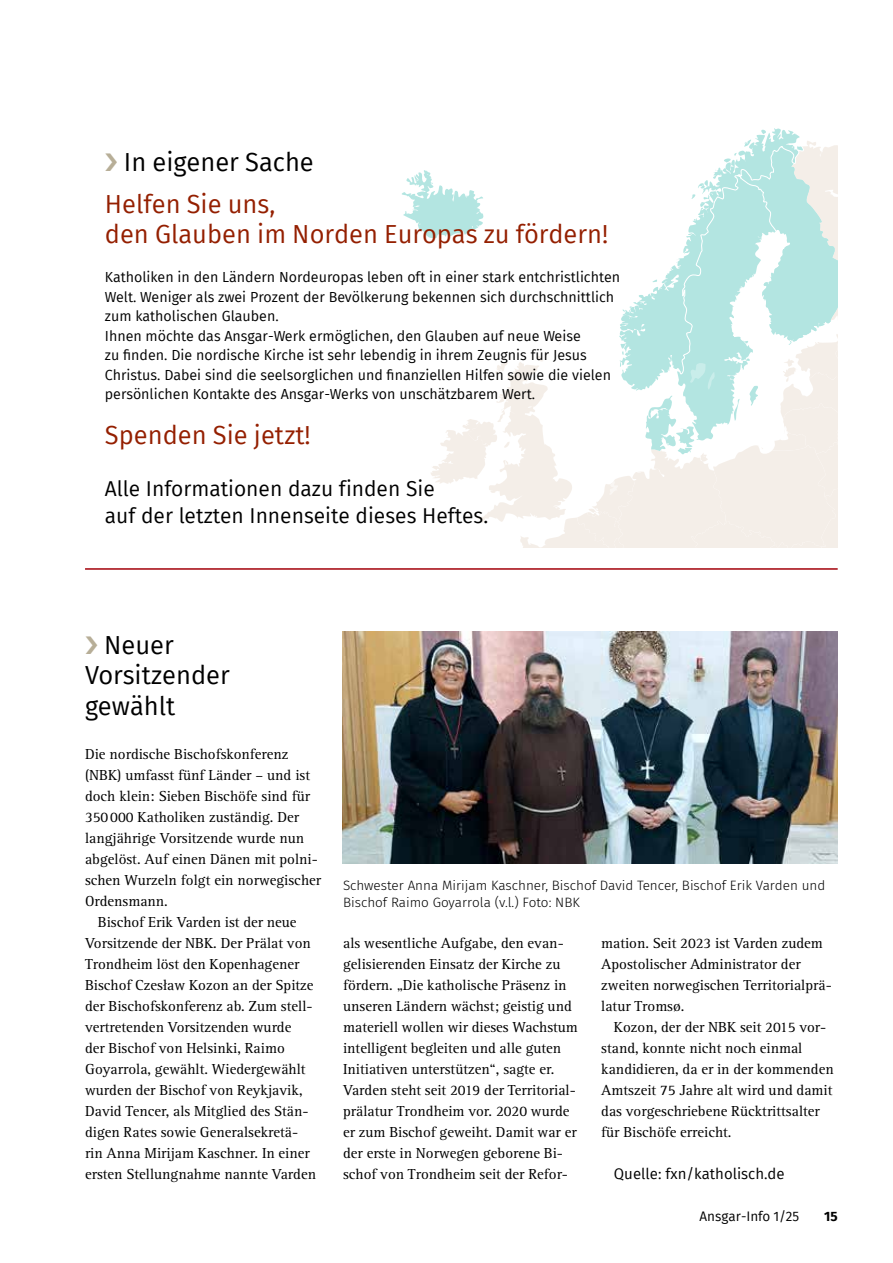
<style>
.page{position:relative;width:893px;height:1263px;background:#fff}
.page>*{position:absolute;margin:0;border:0;box-sizing:border-box;transform-origin:0 0}
.t1{font:25.5px/30.6px "Fira Sans";color:#941f00}
.t2{font:25.5px/30.6px "Fira Sans";color:#000}
.t3{font:21px/27px "Fira Sans";color:#000}
.t4{font:15px/21px "Rotis Serif Std";color:#000}
.t5{font:15px "Fira Sans";color:#000}
.t6{font:14.25px/19.5px "Fira Sans";color:#000}
.t7{font:300 13.5px/16.2px "Fira Sans";color:#000}
.t8{font:13.5px "Fira Sans";color:#000}
.t9{font:700 13.5px "Fira Sans";color:#000}
</style>
<div class="page">
<svg style="left:402px;top:128px;width:436px;height:420px"></svg>
<hr style="left:85px;top:568px;width:753px;height:2px;background:#a30009">
<img style="left:343px;top:632px;width:495px;height:232px">
<h1 class="t2" style="left:124px;top:146px;width:191px">In eigener Sache</h1>
<h1 class="t1" style="left:105px;top:188px;width:505px">Helfen Sie uns,<br>den Glauben im Norden Europas zu fördern!</h1>
<p class="t6" style="left:105px;top:267px;width:517px">Katholiken in den Ländern Nordeuropas leben oft in einer stark entchristlichten Welt. Weniger als zwei Prozent der Bevölkerung bekennen sich durchschnittlich zum katholischen Glauben.<br>Ihnen möchte das Ansgar-Werk ermöglichen, den Glauben auf neue Weise<br>zu finden. Die nordische Kirche ist sehr lebendig in ihrem Zeugnis für Jesus Christus. Dabei sind die seelsorglichen und finanziellen Hilfen sowie die vielen persönlichen Kontakte des Ansgar-Werks von unschätzbarem Wert.</p>
<h1 class="t1" style="left:105px;top:419px;width:207px">Spenden Sie jetzt!</h1>
<h2 class="t3" style="left:105px;top:474px;width:385px">Alle Informationen dazu finden Sie<br>auf der letzten Innenseite dieses Heftes.</h2>
<h1 class="t2" style="left:85px;top:629px;width:146px;text-indent:19px">Neuer<br>Vorsitzender gewählt</h1>
<p class="t4" style="left:85px;top:744px;width:205px">Die nordische Bischofskonferenz</p>
<p class="t4" style="left:85px;top:765px;width:227px">(NBK) umfasst fünf Länder – und ist</p>
<p class="t4" style="left:85px;top:786px;width:226px">doch klein: Sieben Bischöfe sind für</p>
<p class="t4" style="left:85px;top:807px;width:216px">350000 Katholiken zuständig. Der</p>
<p class="t4" style="left:85px;top:828px;width:221px">langjährige Vorsitzende wurde nun</p>
<p class="t4" style="left:85px;top:849px;width:234px">abgelöst. Auf einen Dänen mit polni-</p>
<p class="t4" style="left:85px;top:870px;width:237px">schen Wurzeln folgt ein norwegischer</p>
<p class="t4" style="left:85px;top:891px;width:84px">Ordensmann.</p>
<p class="t4" style="left:98px;top:912px;width:200px">Bischof Erik Varden ist der neue</p>
<p class="t4" style="left:85px;top:933px;width:227px">Vorsitzende der NBK. Der Prälat von</p>
<p class="t4" style="left:85px;top:954px;width:216px">Trondheim löst den Kopenhagener</p>
<p class="t4" style="left:85px;top:975px;width:230px">Bischof Czesław Kozon an der Spitze</p>
<p class="t4" style="left:85px;top:996px;width:229px">der Bischofskonferenz ab. Zum stell-</p>
<p class="t4" style="left:85px;top:1017px;width:208px">vertretenden Vorsitzenden wurde</p>
<p class="t4" style="left:85px;top:1038px;width:201px">der Bischof von Helsinki, Raimo</p>
<p class="t4" style="left:85px;top:1059px;width:222px">Goyarrola, gewählt. Wiedergewählt</p>
<p class="t4" style="left:85px;top:1080px;width:219px">wurden der Bischof von Reykjavik,</p>
<p class="t4" style="left:85px;top:1101px;width:225px">David Tencer, als Mitglied des Stän-</p>
<p class="t4" style="left:85px;top:1122px;width:215px">digen Rates sowie Generalsekretä-</p>
<p class="t4" style="left:85px;top:1143px;width:226px">rin Anna Mirijam Kaschner. In einer</p>
<p class="t4" style="left:85px;top:1164px;width:232px">ersten Stellungnahme nannte Varden</p>
<p class="t7" style="left:343px;top:877px;width:484px">Schwester Anna Mirijam Kaschner, Bischof David Tencer, Bischof Erik Varden und<br>Bischof Raimo Goyarrola (v.l.) Foto: NBK</p>
<p class="t4" style="left:343px;top:933px;width:236px">als wesentliche Aufgabe, den evan&shy;gelisierenden Einsatz der Kirche zu fördern. „Die katholische Präsenz in unseren Ländern wächst; geistig und materiell wollen wir dieses Wachstum intelligent begleiten und alle guten Initiativen unterstützen“, sagte er.<br>Varden steht seit 2019 der Territorial&shy;prälatur Trondheim vor. 2020 wurde er zum Bischof geweiht. Damit war er der erste in Norwegen geborene Bi&shy;schof von Trondheim seit der Refor-</p>
<p class="t4" style="left:601px;top:933px;width:232px">mation. Seit 2023 ist Varden zudem<br>Apostolischer Administrator der zweiten norwegischen Territorialprä&shy;latur Tromsø.</p>
<p class="t4" style="left:601px;top:1017px;width:234px;text-indent:13px">Kozon, der der NBK seit 2015 vor&shy;stand, konnte nicht noch einmal kandidieren, da er in der kommenden<br>Amtszeit 75 Jahre alt wird und damit das vorgeschriebene Rücktrittsalter für Bischöfe erreicht.</p>
<p class="t5" style="left:614px;top:1162px;width:172px">Quelle: fxn/katholisch.de</p>
<p class="t8" style="left:699px;top:1206px;width:101px">Ansgar-Info 1/25</p>
<p class="t9" style="left:824px;top:1205px;width:15px">15</p>
</div>
